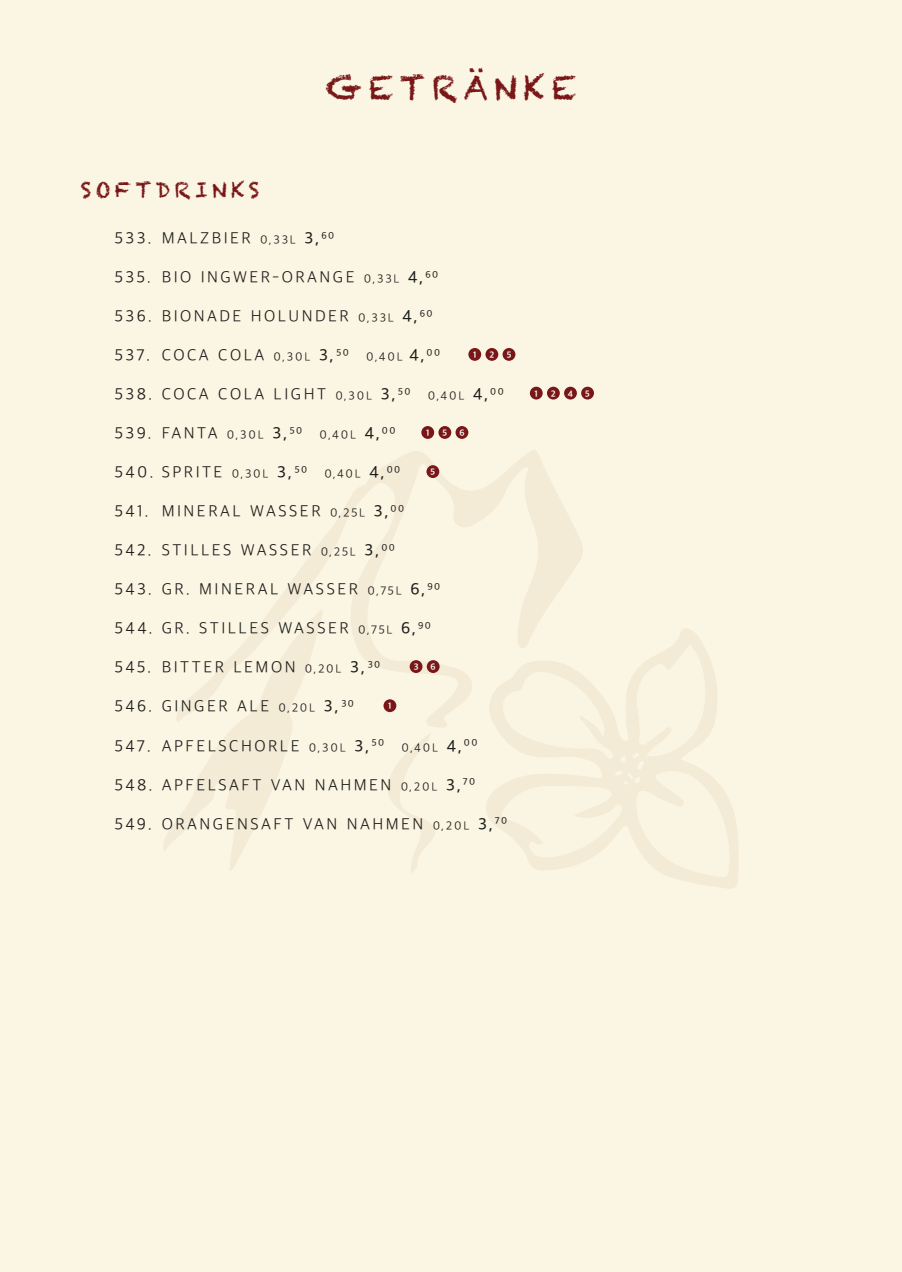
<style>
.page{position:relative;width:902px;height:1272px;background:#fff}
.page>*{position:absolute;margin:0;border:0;box-sizing:border-box;transform-origin:0 0}
.t1{font:33px "Chalkduster";letter-spacing:.2em;color:#791718}
.t2{font:21px "Chalkduster";letter-spacing:.2em;color:#791718}
.t3{font:300 16.5px "Apple SD Gothic Neo";letter-spacing:.15em;color:#1d1d1b}
.t4{font:300 12px "Apple SD Gothic Neo";letter-spacing:.15em;color:#1d1d1b}
.t5{font:700 8.85px "Apple SD Gothic Neo";color:#fff}
.s1{font-size:12px}
.s2{font-weight:500}
.s3{font-weight:500;font-size:16.5px}
</style>
<div class="page">
<div style="left:0;top:0;width:901px;height:1271px;background:#fbf6e3"></div>
<svg style="left:486px;top:629px;width:252px;height:259px"></svg>
<svg style="left:272px;top:450px;width:313px;height:277px"></svg>
<svg style="left:164px;top:609px;width:159px;height:261px"></svg>
<svg style="left:388px;top:733px;width:47px;height:140px"></svg>
<svg style="left:500px;top:644px;width:229px;height:233px"></svg>
<div style="left:468px;top:348px;width:13px;height:13px;background:#791718;border-radius:50%"></div>
<div style="left:530px;top:387px;width:12px;height:12px;background:#791718;border-radius:50%"></div>
<div style="left:421px;top:426px;width:13px;height:13px;background:#791718;border-radius:50%"></div>
<div style="left:485px;top:348px;width:13px;height:13px;background:#791718;border-radius:50%"></div>
<div style="left:547px;top:387px;width:12px;height:12px;background:#791718;border-radius:50%"></div>
<div style="left:438px;top:426px;width:13px;height:13px;background:#791718;border-radius:50%"></div>
<div style="left:426px;top:465px;width:13px;height:13px;background:#791718;border-radius:50%"></div>
<div style="left:502px;top:348px;width:13px;height:13px;background:#791718;border-radius:50%"></div>
<div style="left:409px;top:660px;width:13px;height:13px;background:#791718;border-radius:50%"></div>
<div style="left:383px;top:699px;width:13px;height:13px;background:#791718;border-radius:50%"></div>
<div style="left:426px;top:660px;width:13px;height:13px;background:#791718;border-radius:50%"></div>
<div style="left:564px;top:387px;width:13px;height:12px;background:#791718;border-radius:50%"></div>
<div style="left:455px;top:426px;width:13px;height:13px;background:#791718;border-radius:50%"></div>
<div style="left:581px;top:387px;width:13px;height:12px;background:#791718;border-radius:50%"></div>
<h1 class="t1" style="left:326px;top:69px;width:252px">GETRÄNKE</h1>
<p class="t2" style="left:81px;top:177px;width:180px">SOFTDRINKS</p>
<p class="t3" style="left:115px;top:227px;width:221px">533. MALZBIER <span class="s1">0,33L</span> <span class="s2">3,</span><sup>60</sup></p>
<p class="t3" style="left:115px;top:266px;width:325px">535. BIO INGWER-ORANGE <span class="s1">0,33L</span> <span class="s2">4,</span><sup>60</sup></p>
<p class="t3" style="left:115px;top:305px;width:319px">536. BIONADE HOLUNDER <span class="s1">0,33L</span> <span class="s2">4,</span><sup>60</sup></p>
<p class="t3" style="left:115px;top:344px;width:235px">537. COCA COLA <span class="s1">0,30L</span> <span class="s2">3,</span><sup>50</sup></p>
<p class="t4" style="left:366px;top:349px;width:75px">0,40L <span class="s3">4,</span><sup>00</sup></p>
<p class="t3" style="left:115px;top:383px;width:297px">538. COCA COLA LIGHT <span class="s1">0,30L</span> <span class="s2">3,</span><sup>50</sup></p>
<p class="t4" style="left:428px;top:388px;width:77px">0,40L <span class="s3">4,</span><sup>00</sup></p>
<p class="t3" style="left:115px;top:422px;width:189px">539. FANTA <span class="s1">0,30L</span> <span class="s2">3,</span><sup>50</sup></p>
<p class="t4" style="left:319px;top:427px;width:77px">0,40L <span class="s3">4,</span><sup>00</sup></p>
<p class="t3" style="left:115px;top:461px;width:194px">540. SPRITE <span class="s1">0,30L</span> <span class="s2">3,</span><sup>50</sup></p>
<p class="t4" style="left:324px;top:466px;width:77px">0,40L <span class="s3">4,</span><sup>00</sup></p>
<p class="t3" style="left:115px;top:500px;width:291px">541. MINERAL WASSER <span class="s1">0,25L</span> <span class="s2">3,</span><sup>00</sup></p>
<p class="t3" style="left:115px;top:539px;width:281px">542. STILLES WASSER <span class="s1">0,25L</span> <span class="s2">3,</span><sup>00</sup></p>
<p class="t3" style="left:115px;top:578px;width:327px">543. GR. MINERAL WASSER <span class="s1">0,75L</span> <span class="s2">6,</span><sup>90</sup></p>
<p class="t3" style="left:115px;top:617px;width:317px">544. GR. STILLES WASSER <span class="s1">0,75L</span> <span class="s2">6,</span><sup>90</sup></p>
<p class="t3" style="left:115px;top:656px;width:267px">545. BITTER LEMON <span class="s1">0,20L</span> <span class="s2">3,</span><sup>30</sup></p>
<p class="t3" style="left:115px;top:695px;width:241px">546. GINGER ALE <span class="s1">0,20L</span> <span class="s2">3,</span><sup>30</sup></p>
<p class="t3" style="left:115px;top:734px;width:271px">547. APFELSCHORLE <span class="s1">0,30L</span> <span class="s2">3,</span><sup>50</sup></p>
<p class="t4" style="left:401px;top:739px;width:77px">0,40L <span class="s3">4,</span><sup>00</sup></p>
<p class="t3" style="left:115px;top:773px;width:362px">548. APFELSAFT VAN NAHMEN <span class="s1">0,20L</span> <span class="s2">3,</span><sup>70</sup></p>
<p class="t3" style="left:115px;top:812px;width:393px">549. ORANGENSAFT VAN NAHMEN <span class="s1">0,20L</span> <span class="s2">3,</span><sup>70</sup></p>
<p class="t5" style="left:489px;top:348px;width:6px">2</p>
<p class="t5" style="left:473px;top:348px;width:5px">1</p>
<p class="t5" style="left:506px;top:348px;width:6px">5</p>
<p class="t5" style="left:459px;top:426px;width:7px">6</p>
<p class="t5" style="left:426px;top:426px;width:5px">1</p>
<p class="t5" style="left:442px;top:426px;width:6px">5</p>
<p class="t5" style="left:430px;top:465px;width:6px">5</p>
<p class="t5" style="left:413px;top:660px;width:6px">3</p>
<p class="t5" style="left:430px;top:660px;width:7px">6</p>
<p class="t5" style="left:388px;top:699px;width:5px">1</p>
<p class="t5" style="left:534px;top:387px;width:5px">1</p>
<p class="t5" style="left:551px;top:387px;width:6px">2</p>
<p class="t5" style="left:567px;top:387px;width:7px">4</p>
<p class="t5" style="left:585px;top:387px;width:6px">5</p>
</div>
